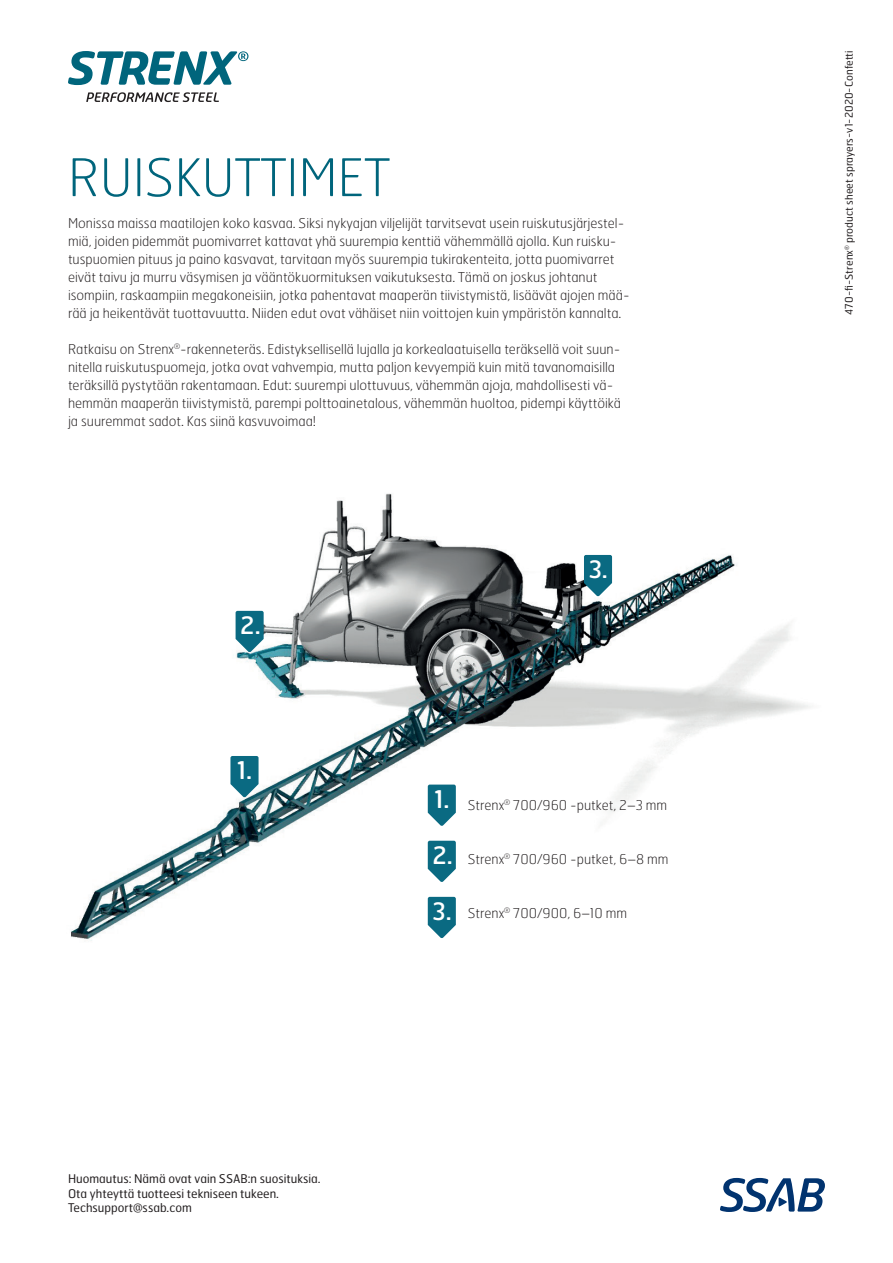
<style>
.page{position:relative;width:893px;height:1263px;background:#fff}
.page>*{position:absolute;margin:0;border:0;box-sizing:border-box;transform-origin:0 0}
.t1{font:100 51.75px "Hermes FB";color:#00657c}
.t2{font:24.45px "Hermes FB";color:#fff}
.t3{font:24px "Hermes FB";color:#fff}
.t4{font:100 13.5px/18px "Hermes FB";color:#231f20}
.t5{font:12px/14.4px "Hermes FB";color:#231f20}
.t6{font:10.5px "Hermes FB";color:#231f20}
</style>
<div class="page">
<img style="left:71px;top:493px;width:739px;height:448px">
<svg style="left:68px;top:51px;width:180px;height:34px"></svg>
<svg style="left:86px;top:92px;width:133px;height:10px"></svg>
<svg style="left:720px;top:1178px;width:105px;height:34px"></svg>
<svg style="left:428px;top:784px;width:28px;height:42px"></svg>
<svg style="left:428px;top:841px;width:28px;height:41px"></svg>
<svg style="left:428px;top:897px;width:28px;height:41px"></svg>
<svg style="left:230px;top:756px;width:29px;height:41px"></svg>
<svg style="left:236px;top:611px;width:28px;height:41px"></svg>
<svg style="left:584px;top:555px;width:28px;height:41px"></svg>
<h1 class="t1" style="left:68px;top:145px;width:323px">RUISKUTTIMET</h1>
<p class="t4" style="left:68px;top:214px;width:563px">Monissa maissa maatilojen koko kasvaa. Siksi nykyajan viljelijät tarvitsevat usein ruiskutusjärjestel&shy;miä, joiden pidemmät puomivarret kattavat yhä suurempia kenttiä vähemmällä ajolla. Kun ruisku&shy;tuspuomien pituus ja paino kasvavat, tarvitaan myös suurempia tukirakenteita, jotta puomivarret eivät taivu ja murru väsymisen ja vääntökuormituksen vaikutuksesta. Tämä on joskus johtanut isompiin, raskaampiin megakoneisiin, jotka pahentavat maaperän tiivistymistä, lisäävät ajojen mää&shy;rää ja heikentävät tuottavuutta. Niiden edut ovat vähäiset niin voittojen kuin ympäristön kannalta.</p>
<p class="t4" style="left:68px;top:340px;width:555px">Ratkaisu on Strenx<sup>®</sup>-rakenneteräs. Edistyksellisellä lujalla ja korkealaatuisella teräksellä voit suun&shy;nitella ruiskutuspuomeja, jotka ovat vahvempia, mutta paljon kevyempiä kuin mitä tavanomaisilla teräksillä pystytään rakentamaan. Edut: suurempi ulottuvuus, vähemmän ajoja, mahdollisesti vä&shy;hemmän maaperän tiivistymistä, parempi polttoainetalous, vähemmän huoltoa, pidempi käyttöikä ja suuremmat sadot. Kas siinä kasvuvoimaa!</p>
<h3 class="t3" style="left:240px;top:610px;width:22px">2.</h3>
<h2 class="t2" style="left:237px;top:755px;width:17px">1.</h2>
<p class="t5" style="left:68px;top:1171px;width:254px">Huomautus: Nämä ovat vain SSAB:n suosituksia.<br>Ota yhteyttä tuotteesi tekniseen tukeen.<br>Techsupport@ssab.com</p>
<h3 class="t3" style="left:589px;top:554px;width:21px">3.</h3>
<h2 class="t2" style="left:434px;top:783px;width:17px">1.</h2>
<h3 class="t3" style="left:432px;top:840px;width:22px">2.</h3>
<h3 class="t3" style="left:432px;top:896px;width:21px">3.</h3>
<p class="t4" style="left:468px;top:796px;width:201px">Strenx<sup>®</sup> 700/960 -putket, 2–3 mm</p>
<p class="t4" style="left:468px;top:850px;width:202px">Strenx<sup>®</sup> 700/960 -putket, 6–8 mm</p>
<p class="t4" style="left:468px;top:904px;width:161px">Strenx<sup>®</sup> 700/900, 6–10 mm</p>
<p class="t6" style="left:842px;top:315px;width:266px;rotate:-90deg">470-fi-Strenx<sup>®</sup> product sheet sprayers-v1-2020-Confetti</p>
</div>
